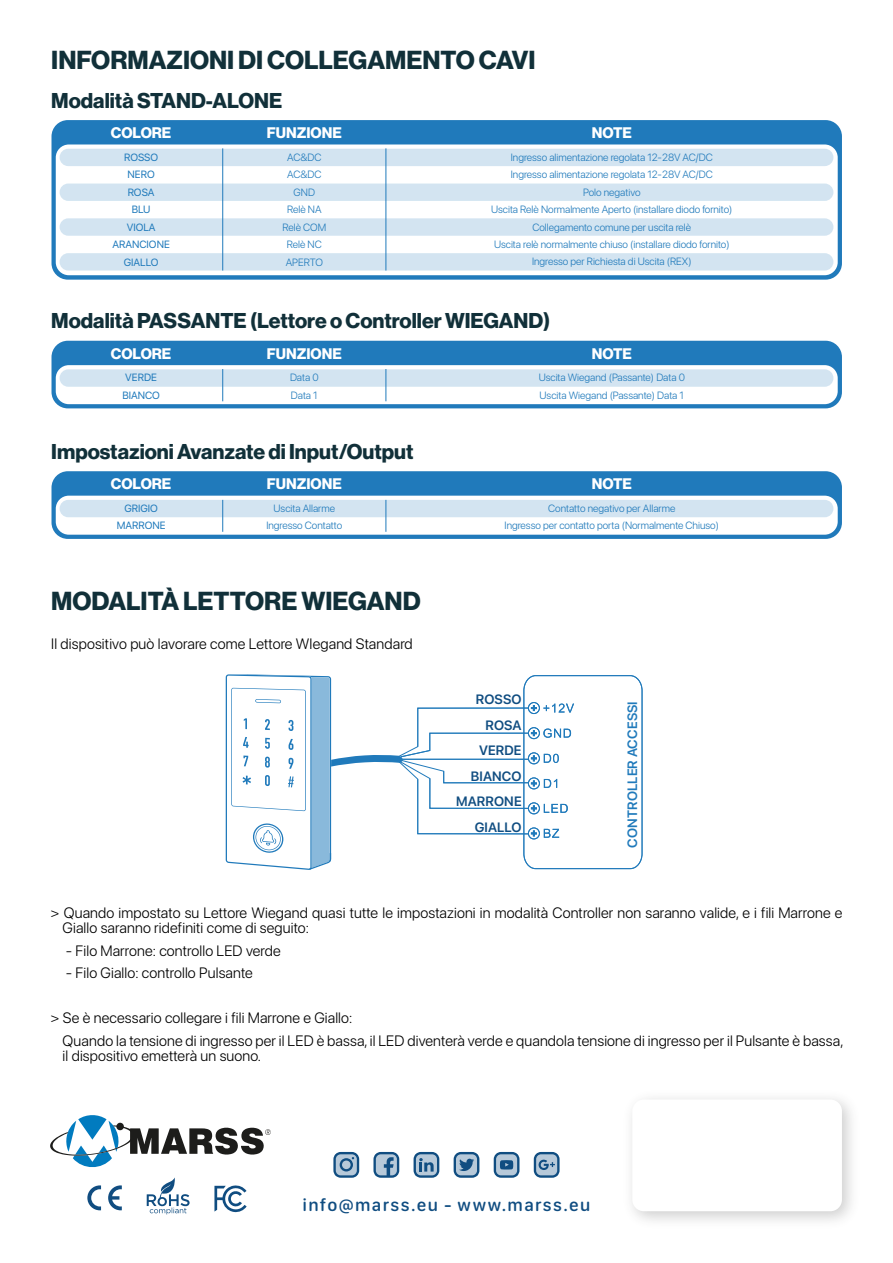
<style>
.page{position:relative;width:893px;height:1263px;background:#fff}
.page>*{position:absolute;margin:0;border:0;box-sizing:border-box;transform-origin:0 0}
.t1{font:25.5px "N Haas Grotesk DS Pro 75 Bd";color:#113039}
.t2{font:21px "N Haas Grotesk DS Pro 75 Bd";color:#113039}
.t3{font:500 18px "SF Compact Rounded";letter-spacing:.075em;color:#104d81}
.t4{font:300 15px/15px "SF Pro Display";letter-spacing:.01em;color:#000}
.t5{font:15px "N Haas Grotesk DS Pro 75 Bd";color:#fff}
.t6{font:600 13.5px/25.5px "SF Pro Display";letter-spacing:.01em;color:#104d81;text-align:right}
.t7{font:600 13.5px "SF Pro Display";letter-spacing:.01em;color:#207abb}
.t8{font:300 10.5px/17.5px "SF Pro Display";color:#207abb;text-align:center}
.t9{font:10.5px/17.5px "SF Pro Display";color:#207abb;text-align:center}
</style>
<div class="page">
<div style="left:52px;top:120px;width:790px;height:160px;background:#207abb;border-radius:16px"></div>
<div style="left:56px;top:144px;width:782px;height:131px;background:#fff;border-radius:13px"></div>
<div style="left:60px;top:253px;width:773px;height:18px;background:#d3e4f1;border-radius:9px"></div>
<div style="left:60px;top:218px;width:773px;height:18px;background:#d3e4f1;border-radius:9px"></div>
<div style="left:60px;top:184px;width:773px;height:17px;background:#d3e4f1;border-radius:9px"></div>
<div style="left:60px;top:149px;width:773px;height:17px;background:#d3e4f1;border-radius:9px"></div>
<svg style="left:333px;top:1152px;width:26px;height:26px"></svg>
<svg style="left:373px;top:1152px;width:26px;height:26px"></svg>
<svg style="left:414px;top:1152px;width:25px;height:26px"></svg>
<svg style="left:454px;top:1152px;width:25px;height:26px"></svg>
<svg style="left:534px;top:1152px;width:26px;height:26px"></svg>
<svg style="left:494px;top:1152px;width:25px;height:26px"></svg>
<svg style="left:50px;top:1115px;width:221px;height:53px"></svg>
<hr style="left:222px;top:148px;width:1px;height:123px;background:#207abb">
<hr style="left:386px;top:148px;width:1px;height:123px;background:#207abb">
<div style="left:52px;top:341px;width:790px;height:67px;background:#207abb;border-radius:16px"></div>
<div style="left:56px;top:365px;width:782px;height:39px;background:#fff;border-radius:13px"></div>
<div style="left:60px;top:369px;width:773px;height:18px;background:#d3e4f1;border-radius:9px"></div>
<hr style="left:222px;top:369px;width:1px;height:32px;background:#207abb">
<hr style="left:386px;top:369px;width:1px;height:32px;background:#207abb">
<div style="left:52px;top:471px;width:790px;height:68px;background:#207abb;border-radius:16px"></div>
<div style="left:56px;top:496px;width:782px;height:39px;background:#fff;border-radius:13px"></div>
<div style="left:60px;top:500px;width:773px;height:17px;background:#d3e4f1;border-radius:9px"></div>
<hr style="left:222px;top:500px;width:1px;height:32px;background:#207abb">
<hr style="left:386px;top:500px;width:1px;height:32px;background:#207abb">
<svg style="left:87px;top:1185px;width:14px;height:25px"></svg>
<svg style="left:108px;top:1185px;width:14px;height:25px"></svg>
<svg style="left:147px;top:1177px;width:43px;height:37px"></svg>
<svg style="left:214px;top:1185px;width:33px;height:28px"></svg>
<svg style="left:226px;top:674px;width:416px;height:196px"></svg>
<h1 class="t1" style="left:51px;top:45px;width:486px">INFORMAZIONI DI COLLEGAMENTO CAVI</h1>
<h2 class="t2" style="left:51px;top:88px;width:232px">Modalità STAND-ALONE</h2>
<h3 class="t5" style="left:111px;top:124px;width:62px">COLORE</h3>
<h3 class="t5" style="left:267px;top:124px;width:77px">FUNZIONE</h3>
<h3 class="t5" style="left:592px;top:124px;width:42px">NOTE</h3>
<p class="t9" style="left:112px;top:166px;width:59px">NERO<br>ROSA<br>BLU<br>VIOLA<br>ARANCIONE<br>GIALLO</p>
<p class="t8" style="left:282px;top:166px;width:45px">AC&amp;DC<br>GND<br>Relè NA<br>Relè COM<br>Relè NC<br>APERTO</p>
<p class="t9" style="left:124px;top:148px;width:36px">ROSSO</p>
<p class="t8" style="left:287px;top:148px;width:36px">AC&amp;DC</p>
<p class="t8" style="left:491px;top:148px;width:243px">Ingresso alimentazione regolata 12-28V AC/DC<br>Ingresso alimentazione regolata 12-28V AC/DC<br>Polo negativo<br>Uscita Relè Normalmente Aperto (installare diodo fornito)<br>Collegamento comune per uscita relè<br>Uscita relè normalmente chiuso (installare diodo fornito)<br>Ingresso per Richiesta di Uscita (REX)</p>
<h2 class="t2" style="left:51px;top:309px;width:501px">Modalità PASSANTE (Lettore o Controller WIEGAND)</h2>
<h3 class="t5" style="left:111px;top:345px;width:62px">COLORE</h3>
<h3 class="t5" style="left:267px;top:345px;width:77px">FUNZIONE</h3>
<h3 class="t5" style="left:592px;top:345px;width:42px">NOTE</h3>
<p class="t9" style="left:122px;top:387px;width:39px">BIANCO</p>
<p class="t8" style="left:291px;top:387px;width:28px">Data 1</p>
<p class="t9" style="left:125px;top:369px;width:33px">VERDE</p>
<p class="t8" style="left:290px;top:369px;width:30px">Data 0</p>
<p class="t8" style="left:539px;top:369px;width:148px;text-align:left">Uscita Wiegand (Passante) Data 0<br>Uscita Wiegand (Passante) Data 1</p>
<h2 class="t2" style="left:51px;top:439px;width:364px">Impostazioni Avanzate di Input/Output</h2>
<h3 class="t5" style="left:111px;top:475px;width:62px">COLORE</h3>
<h3 class="t5" style="left:267px;top:475px;width:77px">FUNZIONE</h3>
<h3 class="t5" style="left:592px;top:475px;width:42px">NOTE</h3>
<p class="t9" style="left:117px;top:517px;width:50px">MARRONE</p>
<p class="t8" style="left:266px;top:517px;width:77px">Ingresso Contatto</p>
<p class="t9" style="left:124px;top:500px;width:35px">GRIGIO</p>
<p class="t8" style="left:274px;top:500px;width:63px">Uscita Allarme</p>
<p class="t8" style="left:505px;top:500px;width:216px">Contatto negativo per Allarme<br>Ingresso per contatto porta (Normalmente Chiuso)</p>
<h1 class="t1" style="left:51px;top:587px;width:371px">MODALITÀ LETTORE WIEGAND</h1>
<h3 class="t4" style="left:51px;top:636px;width:363px">Il dispositivo può lavorare come Lettore WIegand Standard</h3>
<p class="t6" style="left:456px;top:687px;width:67px">ROSSO<br>ROSA<br>VERDE<br>BIANCO<br>MARRONE<br>GIALLO</p>
<p class="t7" style="left:625px;top:848px;width:148px;rotate:-90deg">CONTROLLER ACCESSI</p>
<h3 class="t4" style="left:63px;top:906px;width:781px;text-indent:-12px">&gt; Quando impostato su Lettore Wiegand quasi tutte le impostazioni in modalità Controller non saranno valide, e i fili Marrone e<br>Giallo saranno ridefiniti come di seguito:</h3>
<h3 class="t4" style="left:66px;top:943px;width:216px">- Filo Marrone: controllo LED verde</h3>
<h3 class="t4" style="left:66px;top:966px;width:189px">- Filo Giallo: controllo Pulsante</h3>
<h3 class="t4" style="left:63px;top:1007px;width:782px;line-height:22.5px;text-indent:-12px">&gt; Se è necessario collegare i fili Marrone e Giallo:<br>Quando la tensione di ingresso per il LED è bassa, il LED diventerà verde e quandola tensione di ingresso per il Pulsante è bassa,</h3>
<h3 class="t4" style="left:63px;top:1048px;width:200px">il dispositivo emetterà un suono.</h3>
<h3 class="t3" style="left:302px;top:1194px;width:290px">info@marss.eu - www.marss.eu</h3>
</div>
